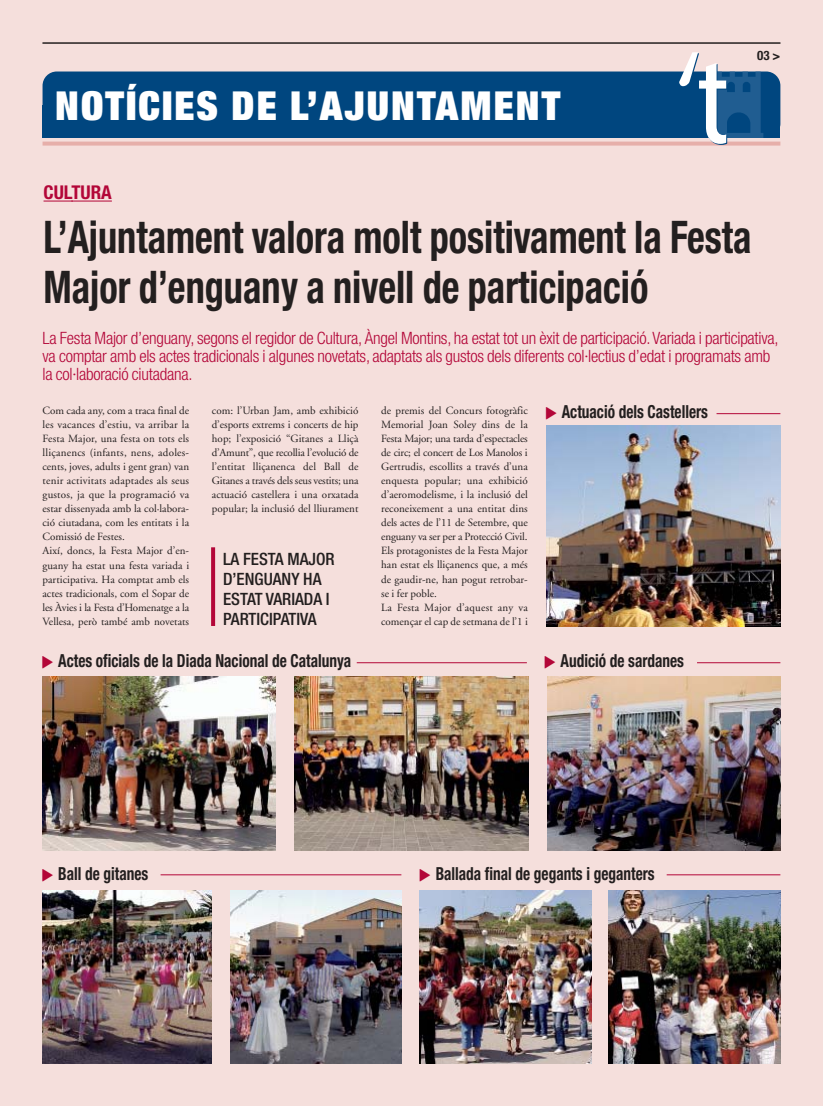
<style>
.page{position:relative;width:823px;height:1106px;background:#fff}
.page>*{position:absolute;margin:0;border:0;box-sizing:border-box;transform-origin:0 0}
.t1{font:500 114.9px "Dax Wide";color:#fff;scale:.74 1}
.t2{font:700 condensed 45px/50px "Helvetica Neue";color:#231f1f;scale:.85 1}
.t3{font:900 expanded 40px "Helvetica Neue";letter-spacing:.05em;color:#fff}
.t4{font:700 condensed 19px "Helvetica Neue";color:#b30638}
.t5{font:700 condensed 18px "Helvetica Neue";color:#231f1f;scale:.85 1}
.t6{font:300 condensed 17px/18px "Helvetica Neue";letter-spacing:-.015em;color:#b30638}
.t7{font:500 condensed 17px/20px "Helvetica Neue";color:#231f1f}
.t8{font:700 condensed 13px "Helvetica Neue";color:#231f1f}
.t9{font:11px/14px "Adobe Garamond";letter-spacing:.005em;color:#231f1f}
.s1{font-family:"Carta";font-weight:400;font-stretch:normal;font-size:12px;color:#b30638}
</style>
<div class="page">
<div style="left:0;top:0;width:822px;height:1106px;background:#f5dfdc"></div>
<hr style="left:42px;top:43px;width:738px;height:1px;background:#231f1f">
<hr style="left:43px;top:200px;width:30px;height:1px;background:#b30638">
<hr style="left:71px;top:200px;width:41px;height:1px;background:#b30638">
<svg style="left:211px;top:547px;width:4px;height:79px"></svg>
<img style="left:42px;top:677px;width:234px;height:173px">
<img style="left:294px;top:677px;width:234px;height:173px">
<img style="left:547px;top:677px;width:233px;height:173px">
<img style="left:42px;top:890px;width:169px;height:173px">
<img style="left:230px;top:890px;width:171px;height:173px">
<img style="left:420px;top:890px;width:171px;height:173px">
<img style="left:608px;top:890px;width:172px;height:173px">
<img style="left:546px;top:425px;width:234px;height:201px">
<div style="left:42px;top:71px;width:738px;height:67px;background:#00467f;border-radius:14px"></div>
<div style="left:42px;top:105px;width:738px;height:33px;background:#00467f"></div>
<img style="left:713px;top:71px;width:57px;height:67px">
<svg style="left:42px;top:142px;width:738px;height:4px;background:#e7b3af"></svg>
<hr style="left:356px;top:662px;width:170px;height:1px;background:#b30638">
<hr style="left:696px;top:662px;width:84px;height:1px;background:#b30638">
<hr style="left:716px;top:413px;width:64px;height:1px;background:#b30638">
<hr style="left:160px;top:874px;width:241px;height:1px;background:#b30638">
<hr style="left:666px;top:874px;width:114px;height:1px;background:#b30638">
<h3 class="t3" style="left:55px;top:91px;width:506px">NOTÍCIES DE L’AJUNTAMENT</h3>
<h3 class="t4" style="left:43px;top:186px;width:70px">CULTURA</h3>
<h1 class="t1" style="left:674px;top:53px;width:75px">‘t</h1>
<p class="t8" style="left:756px;top:50px;width:25px">03&gt;</p>
<h2 class="t2" style="left:43px;top:216px;width:833px">L’Ajuntament valora molt positivament la Festa<br>Major d’enguany a nivell de participació</h2>
<p class="t6" style="left:42px;top:330px;width:737px">La Festa Major d’enguany, segons el regidor de Cultura, Àngel Montins, ha estat tot un èxit de participació.Variada i participativa, va comptar amb els actes tradicionals i algunes novetats, adaptats als gustos dels diferents col·lectius d’edat i programats amb la col·laboració ciutadana.</p>
<p class="t9" style="left:42px;top:405px;width:148px">Com cada any, com a traca final de les vacances d’estiu, va arribar la Festa Major, una festa on tots els lliçanencs (infants, nens, adoles&shy;cents, joves, adults i gent gran) van tenir activitats adaptades als seus gustos, ja que la programació va estar dissenyada amb la col·labora&shy;ció ciutadana, com les entitats i la Comissió de Festes.<br>Així, doncs, la Festa Major d’en&shy;guany ha estat una festa variada i participativa. Ha comptat amb els actes tradicionals, com el Sopar de les Àvies i la Festa d’Homenatge a la Vellesa, però també amb novetats</p>
<p class="t9" style="left:212px;top:405px;width:148px;text-align:justify">com: l’Urban Jam, amb exhibició d’esports extrems i concerts de hip hop; l’exposició “Gitanes a Lliçà d’Amunt”, que recollia l’evolució de l’entitat lliçanenca del Ball de Gitanes a través dels seus vestits; una actuació castellera i una orxatada popular; la inclusió del lliurament</p>
<p class="t9" style="left:381px;top:405px;width:148px">de premis del Concurs fotogràfic<br>Memorial Joan Soley dins de la<br>Festa Major; una tarda d’espectacles de circ; el concert de Los Manolos i<br>Gertrudis, escollits a través d’una enquesta popular; una exhibició d’aeromodelisme, i la inclusió del reconeixement a una entitat dins dels actes de l’11 de Setembre, que enguany va ser per a Protecció Civil.<br>Els protagonistes de la Festa Major han estat els lliçanencs que, a més de gaudir-ne, han pogut retrobar&shy;se i fer poble.<br>La Festa Major d’aquest any va començar el cap de setmana de l’1 i</p>
<h3 class="t7" style="left:223px;top:550px;width:113px">LA FESTA MAJOR<br>D’ENGUANY HA<br>ESTAT VARIADA I<br>PARTICIPATIVA</h3>
<h3 class="t5" style="left:42px;top:654px;width:364px"><span class="s1">-</span> Actes oficials de la Diada Nacional de Catalunya</h3>
<h3 class="t5" style="left:545px;top:405px;width:192px"><span class="s1">-</span> Actuació dels Castellers</h3>
<h3 class="t5" style="left:544px;top:654px;width:165px"><span class="s1">-</span> Audició de sardanes</h3>
<h3 class="t5" style="left:42px;top:867px;width:126px"><span class="s1">-</span> Ball de gitanes</h3>
<h3 class="t5" style="left:420px;top:867px;width:277px"><span class="s1">-</span> Ballada final de gegants i geganters</h3>
</div>
